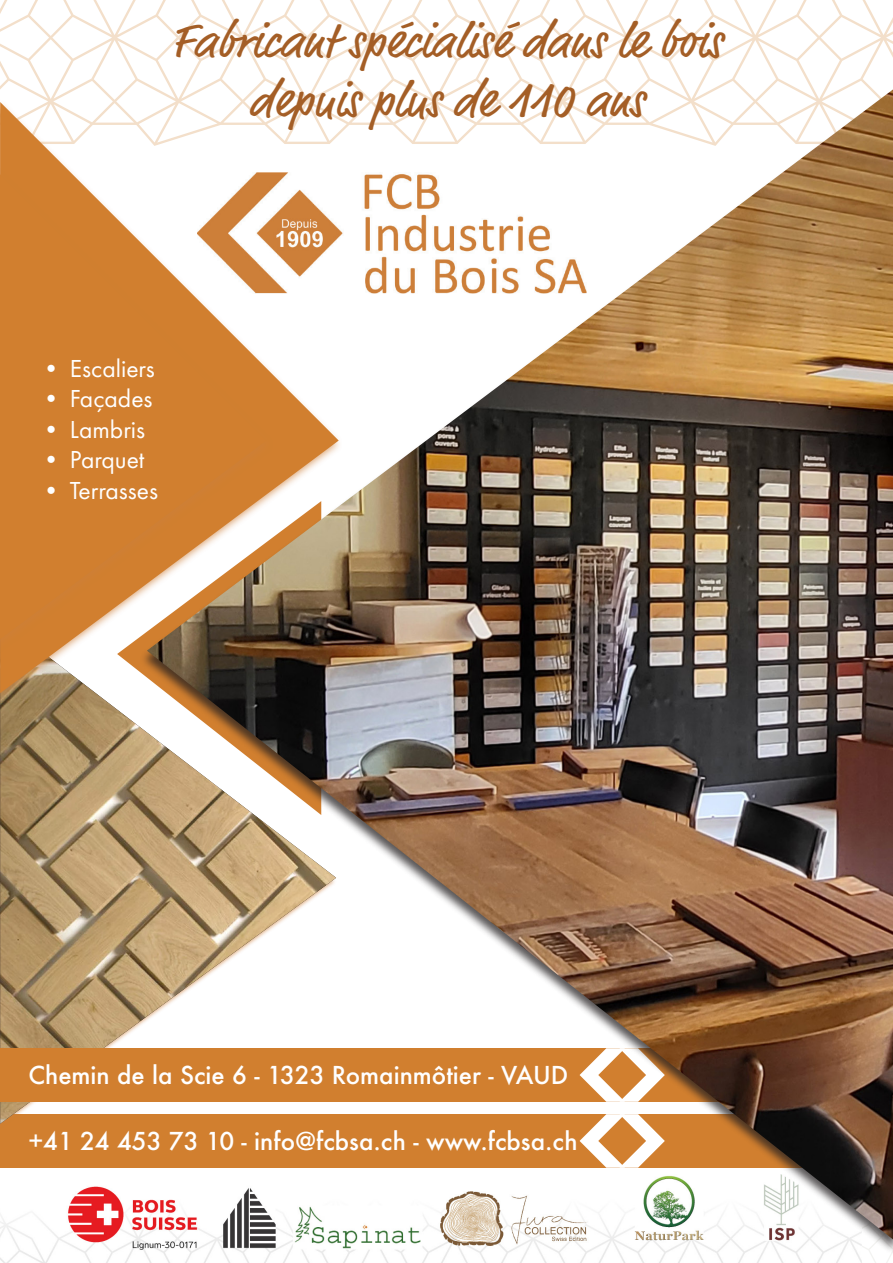
<style>
.page{position:relative;width:893px;height:1263px;background:#fff}
.page>*{position:absolute;margin:0;border:0;box-sizing:border-box;transform-origin:0 0}
.t1{font:49.5px "Market Pro";color:#a45e26}
.t2{font:25.5px "Futura PT";color:#fff}
.t3{font:500 24px "Futura";color:#fff}
</style>
<div class="page">
<div style="left:0;top:1114px;width:839px;height:54px;background:#d17f2f"></div>
<svg style="left:0;top:0;width:893px;height:98px"></svg>
<img style="left:0;top:704px;width:140px;height:420px">
<div style="left:0;top:100px;width:273px;height:604px;background:#cd7f3a;opacity:.75"></div>
<div style="left:0;top:174px;width:140px;height:465px;background:#d17f2f"></div>
<div style="left:0;top:1048px;width:771px;height:54px;background:#d17f2f"></div>
<img style="left:0;top:1186px;width:861px;height:77px">
<div style="left:140px;top:91px;width:753px;height:1164px;background:#231f20;opacity:.75"></div>
<img style="left:147px;top:89px;width:746px;height:1150px">
<p class="t1" style="left:171px;top:7px;width:552px">Fabricant spécialisé dans le bois</p>
<p class="t1" style="left:249px;top:67px;width:397px">depuis plus de 110 ans</p>
<p class="t2" style="left:38px;top:353px;width:118px">• Escaliers</p>
<p class="t2" style="left:38px;top:384px;width:116px">• Façades</p>
<p class="t2" style="left:38px;top:414px;width:108px">• Lambris</p>
<p class="t2" style="left:38px;top:445px;width:107px">• Parquet</p>
<p class="t2" style="left:38px;top:475px;width:121px">• Terrasses</p>
<p class="t3" style="left:28px;top:1058px;width:541px">Chemin de la Scie 6 - 1323 Romainmôtier - VAUD</p>
<p class="t3" style="left:28px;top:1125px;width:551px">+41 24 453 73 10 - info@fcbsa.ch - www.fcbsa.ch</p>
</div>
